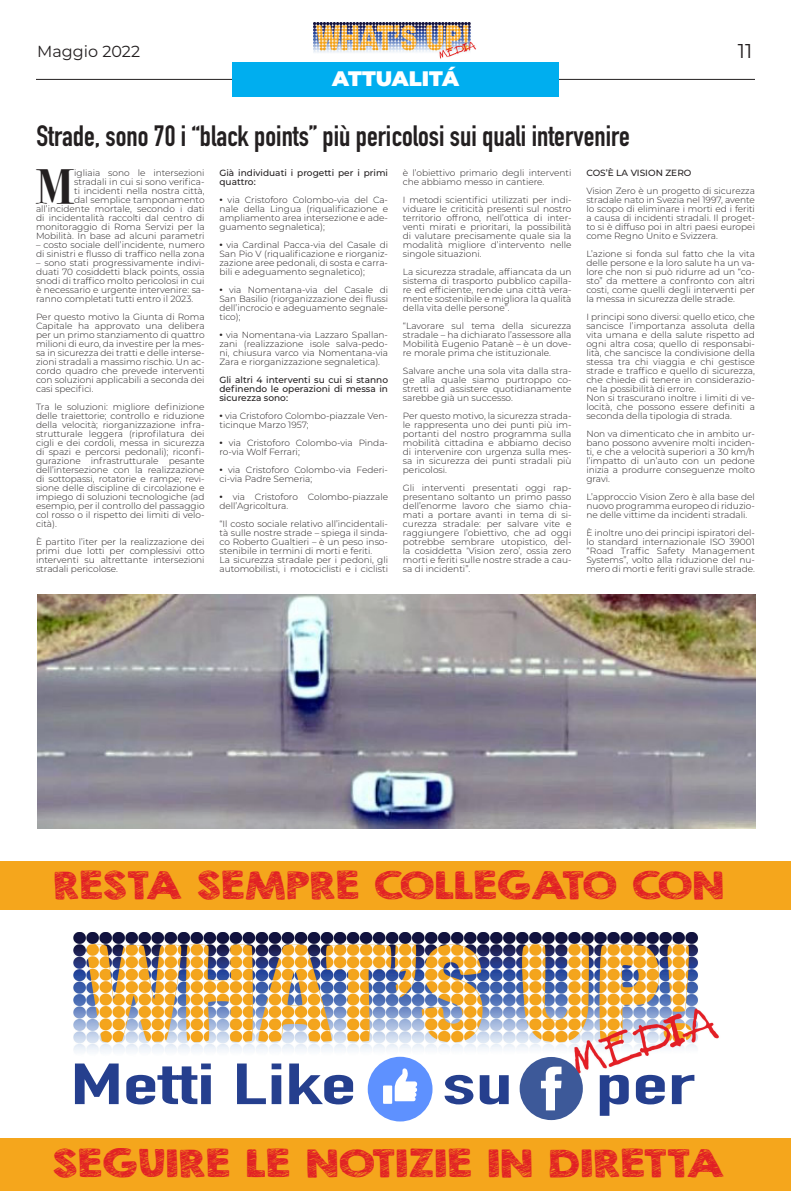
<style>
.page{position:relative;width:791px;height:1191px;background:#fff}
.page>*{position:absolute;margin:0;border:0;box-sizing:border-box;transform-origin:0 0}
.t1{font:700 57px "DIN Condensed";color:#253f8e;scale:1.67 1}
.t2{font:700 48px "Bodoni Svty Two ITCTT";color:#231f20}
.t3{font:37px "KG Broken Vessels Sketch";color:#e11f25;scale:1.26 1}
.t4{font:37px "KG Broken Vessels Sketch";color:#e11f25;scale:1.21 1}
.t5{font:700 29px "DIN Condensed";color:#231f20}
.t6{font:900 21px "Montserrat";letter-spacing:-.005em;color:#fff}
.t7{font:20px "Montserrat";color:#231f20}
.t8{font:16px "Montserrat";color:#231f20}
.t9{font:300 9px/9px "Montserrat";color:#231f20;text-align:justify}
.t10{font:500 9px/9px "Montserrat";color:#231f20}
.s1{font-weight:900}
</style>
<div class="page">
<img style="left:74px;top:933px;width:645px;height:146px">
<div style="left:0;top:1138px;width:791px;height:53px;background:#f5a61c"></div>
<div style="left:0;top:861px;width:791px;height:48px;background:#f5a61c"></div>
<div style="left:520px;top:1057px;width:63px;height:63px;background:#3d5999;border-radius:50%"></div>
<svg style="left:541px;top:1066px;width:20px;height:44px"></svg>
<svg style="left:368px;top:1056px;width:64px;height:65px"></svg>
<img style="left:314px;top:23px;width:162px;height:36px">
<hr style="left:36px;top:79px;width:719px;height:1px;background:#231f20">
<div style="left:232px;top:62px;width:326px;height:34px;background:#00aeef"></div>
<img style="left:37px;top:594px;width:718px;height:234px">
<p class="t8" style="left:37px;top:40px;width:104px">Maggio 2022</p>
<p class="t7" style="left:738px;top:38px;width:16px">11</p>
<p class="t6" style="left:332px;top:63px;width:128px">ATTUALITÁ</p>
<p class="t5" style="left:36px;top:116px;width:595px">Strade, sono 70 i “black points” più pericolosi sui quali intervenire</p>
<p class="t2" style="left:36px;top:147px;width:39px">M</p>
<p class="t10" style="left:586px;top:168px;width:107px">COS’È LA VISION ZERO</p>
<p class="t9" style="left:586px;top:186px;width:170px">Vision Zero è un progetto di sicurezza stradale nato in Svezia nel 1997, avente lo scopo di eliminare i morti ed i feriti a causa di incidenti stradali. Il proget&shy;to si è diffuso poi in altri paesi europei come Regno Unito e Svizzera.</p>
<p class="t9" style="left:586px;top:249px;width:170px">L’azione si fonda sul fatto che la vita delle persone e la loro salute ha un va&shy;lore che non si può ridurre ad un “co&shy;sto” da mettere a confronto con altri costi, come quelli degli interventi per la messa in sicurezza delle strade.</p>
<p class="t9" style="left:586px;top:312px;width:170px">I principi sono diversi: quello etico, che sancisce l’importanza assoluta della vita umana e della salute rispetto ad ogni altra cosa; quello di responsabi&shy;lità, che sancisce la condivisione della stessa tra chi viaggia e chi gestisce strade e traffico e quello di sicurezza, che chiede di tenere in considerazio&shy;ne la possibilità di errore.</p>
<p class="t9" style="left:586px;top:393px;width:170px">Non si trascurano inoltre i limiti di ve&shy;locità, che possono essere definiti a seconda della tipologia di strada.</p>
<p class="t9" style="left:586px;top:429px;width:170px">Non va dimenticato che in ambito ur&shy;bano possono avvenire molti inciden&shy;ti, e che a velocità superiori a 30 km/h l’impatto di un’auto con un pedone inizia a produrre conseguenze molto gravi.</p>
<p class="t9" style="left:586px;top:492px;width:170px">L’approccio Vision Zero è alla base del nuovo programma europeo di riduzio&shy;ne delle vittime da incidenti stradali.</p>
<p class="t9" style="left:586px;top:528px;width:170px">È inoltre uno dei principi ispiratori del&shy;lo standard internazionale ISO 39001 “Road Traffic Safety Management Systems”, volto alla riduzione del nu&shy;mero di morti e feriti gravi sulle strade.</p>
<p class="t10" style="left:219px;top:168px;width:170px">Già individuati i progetti per i primi quattro:</p>
<p class="t9" style="left:219px;top:195px;width:170px"><span class="s1">·</span> via Cristoforo Colombo-via del Ca&shy;nale della Lingua (riqualificazione e ampliamento area intersezione e ade&shy;guamento segnaletica);</p>
<p class="t9" style="left:219px;top:240px;width:170px"><span class="s1">·</span> via Cardinal Pacca-via del Casale di San Pio V (riqualificazione e riorganiz&shy;zazione aree pedonali, di sosta e carra&shy;bili e adeguamento segnaletico);</p>
<p class="t9" style="left:219px;top:285px;width:170px"><span class="s1">·</span> via Nomentana-via del Casale di San Basilio (riorganizzazione dei flussi dell’incrocio e adeguamento segnale&shy;tico);</p>
<p class="t9" style="left:219px;top:330px;width:170px"><span class="s1">·</span> via Nomentana-via Lazzaro Spallan&shy;zani (realizzazione isole salva-pedo&shy;ni, chiusura varco via Nomentana-via Zara e riorganizzazione segnaletica).</p>
<p class="t10" style="left:219px;top:375px;width:170px;text-align:justify">Gli altri 4 interventi su cui si stanno definendo le operazioni di messa in sicurezza sono:</p>
<p class="t9" style="left:219px;top:411px;width:170px"><span class="s1">·</span> via Cristoforo Colombo-piazzale Ven&shy;ticinque Marzo 1957;</p>
<p class="t9" style="left:219px;top:438px;width:170px"><span class="s1">·</span> via Cristoforo Colombo-via Pinda&shy;ro-via Wolf Ferrari;</p>
<p class="t9" style="left:219px;top:465px;width:170px"><span class="s1">·</span> via Cristoforo Colombo-via Federi&shy;ci-via Padre Semeria;</p>
<p class="t9" style="left:219px;top:492px;width:170px"><span class="s1">·</span> via Cristoforo Colombo-piazzale dell’Agricoltura.</p>
<p class="t9" style="left:219px;top:519px;width:170px">“Il costo sociale relativo all’incidentali&shy;tà sulle nostre strade – spiega il sinda&shy;co Roberto Gualtieri – è un peso inso&shy;stenibile in termini di morti e feriti.</p>
<p class="t9" style="left:219px;top:555px;width:170px">La sicurezza stradale per i pedoni, gli automobilisti, i motociclisti e i ciclisti</p>
<p class="t9" style="left:403px;top:168px;width:170px">è l’obiettivo primario degli interventi che abbiamo messo in cantiere.</p>
<p class="t9" style="left:403px;top:195px;width:170px">I metodi scientifici utilizzati per indi&shy;viduare le criticità presenti sul nostro territorio offrono, nell’ottica di inter&shy;venti mirati e prioritari, la possibilità di valutare precisamente quale sia la modalità migliore d’intervento nelle singole situazioni.</p>
<p class="t9" style="left:403px;top:267px;width:170px">La sicurezza stradale, affiancata da un sistema di trasporto pubblico capilla&shy;re ed efficiente, rende una città vera&shy;mente sostenibile e migliora la qualità della vita delle persone”.</p>
<p class="t9" style="left:403px;top:321px;width:170px">“Lavorare sul tema della sicurezza stradale – ha dichiarato l’assessore alla Mobilità Eugenio Patanè – è un dove&shy;re morale prima che istituzionale.</p>
<p class="t9" style="left:403px;top:366px;width:170px">Salvare anche una sola vita dalla stra&shy;ge alla quale siamo purtroppo co&shy;stretti ad assistere quotidianamente sarebbe già un successo.</p>
<p class="t9" style="left:403px;top:411px;width:170px">Per questo motivo, la sicurezza strada&shy;le rappresenta uno dei punti più im&shy;portanti del nostro programma sulla mobilità cittadina e abbiamo deciso di intervenire con urgenza sulla mes&shy;sa in sicurezza dei punti stradali più pericolosi.</p>
<p class="t9" style="left:403px;top:483px;width:170px">Gli interventi presentati oggi rap&shy;presentano soltanto un primo passo dell’enorme lavoro che siamo chia&shy;mati a portare avanti in tema di si&shy;curezza stradale: per salvare vite e raggiungere l’obiettivo, che ad oggi potrebbe sembrare utopistico, del&shy;la cosiddetta ‘Vision zero’, ossia zero morti e feriti sulle nostre strade a cau&shy;sa di incidenti”.</p>
<p class="t9" style="left:36px;top:168px;width:170px;text-align:right">igliaia sono le intersezioni<br>stradali in cui si sono verifica-<br>ti incidenti nella nostra città,<br>dal semplice tamponamento all’incidente mortale, secondo i dati di incidentalità raccolti dal centro di monitoraggio di Roma Servizi per la Mobilità. In base ad alcuni parametri</p>
<p class="t9" style="left:36px;top:240px;width:170px">– costo sociale dell’incidente, numero di sinistri e flusso di traffico nella zona</p>
<p class="t9" style="left:36px;top:258px;width:170px">– sono stati progressivamente indivi&shy;duati 70 cosiddetti black points, ossia snodi di traffico molto pericolosi in cui è necessario e urgente intervenire: sa&shy;ranno completati tutti entro il 2023.</p>
<p class="t9" style="left:36px;top:312px;width:170px">Per questo motivo la Giunta di Roma Capitale ha approvato una delibera per un primo stanziamento di quattro milioni di euro, da investire per la mes&shy;sa in sicurezza dei tratti e delle interse&shy;zioni stradali a massimo rischio. Un ac&shy;cordo quadro che prevede interventi con soluzioni applicabili a seconda dei casi specifici.</p>
<p class="t9" style="left:36px;top:402px;width:170px">Tra le soluzioni: migliore definizione delle traiettorie; controllo e riduzione della velocità; riorganizzazione infra&shy;strutturale leggera (riprofilatura dei cigli e dei cordoli, messa in sicurezza di spazi e percorsi pedonali); riconfi&shy;gurazione infrastrutturale pesante dell’intersezione con la realizzazione di sottopassi, rotatorie e rampe; revi&shy;sione delle discipline di circolazione e impiego di soluzioni tecnologiche (ad esempio, per il controllo del passaggio col rosso o il rispetto dei limiti di velo&shy;cità).</p>
<p class="t9" style="left:36px;top:537px;width:170px">È partito l’iter per la realizzazione dei primi due lotti per complessivi otto interventi su altrettante intersezioni stradali pericolose.</p>
<p class="t4" style="left:54px;top:863px;width:555px">RESTA SEMPRE COLLEGATO CON</p>
<p class="t1" style="left:70px;top:1045px;width:173px">Metti Like</p>
<p class="t1" style="left:442px;top:1045px;width:44px">su</p>
<p class="t1" style="left:596px;top:1045px;width:60px">per</p>
<p class="t3" style="left:53px;top:1140px;width:535px">SEGUIRE LE NOTIZIE IN DIRETTA</p>
</div>
